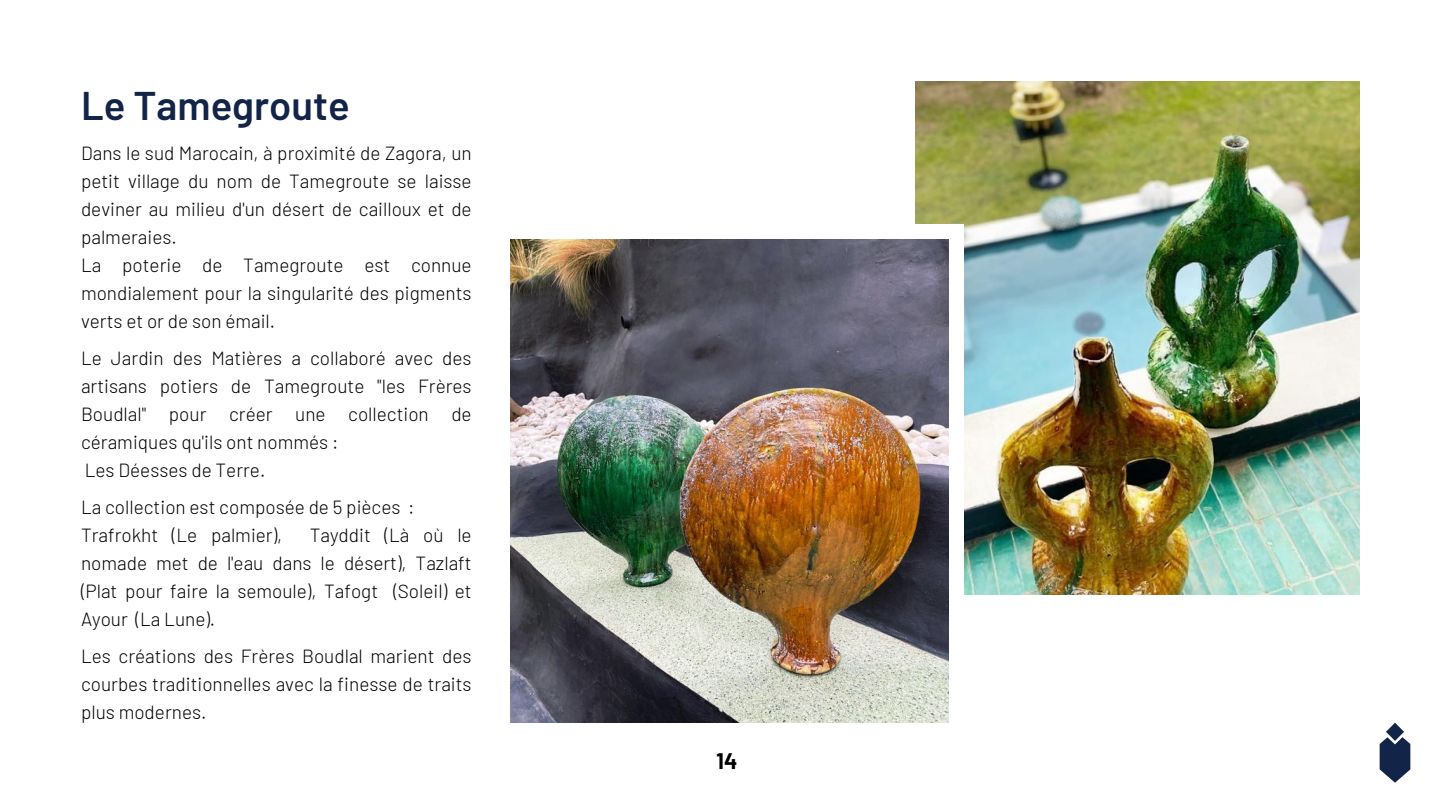
<style>
.page{position:relative;width:1440px;height:810px;background:#fff}
.page>*{position:absolute;margin:0;border:0;box-sizing:border-box;transform-origin:0 0}
.t1{font:600 40px "Barlow";color:#122447}
.t2{font:700 22px "Barlow";color:#000}
.t3{font:300 19px/28px "Barlow";color:#000;text-align:justify}
</style>
<div class="page">
<img style="left:915px;top:81px;width:444px;height:514px">
<div style="left:535px;top:224px;width:429px;height:429px;background:#fff"></div>
<img style="left:510px;top:240px;width:438px;height:483px">
<img style="left:1379px;top:723px;width:32px;height:60px">
<p class="t1" style="left:81px;top:80px;width:270px">Le Tamegroute</p>
<p class="t3" style="left:81px;top:138px;width:392px">Dans le sud Marocain, à proximité de Zagora, un petit village du nom de Tamegroute se laisse deviner au milieu d'un désert de cailloux et de palmeraies.</p>
<p class="t3" style="left:81px;top:250px;width:392px">La poterie de Tamegroute est connue mondialement pour la singularité des pigments verts et or de son émail.</p>
<p class="t3" style="left:81px;top:343px;width:392px">Le Jardin des Matières a collaboré avec des artisans potiers de Tamegroute "les Frères Boudlal" pour créer une collection de céramiques qu'ils ont nommés :</p>
<p class="t3" style="left:85px;top:455px;width:182px">Les Déesses de Terre.</p>
<p class="t3" style="left:81px;top:492px;width:335px">La collection est composée de 5 pièces :</p>
<p class="t3" style="left:81px;top:520px;width:203px">Trafrokht (Le palmier),</p>
<p class="t3" style="left:81px;top:520px;width:392px;text-indent:229px">Tayddit (Là où le nomade met de l'eau dans le désert), Tazlaft (Plat pour faire la semoule), Tafogt (Soleil) et Ayour (La Lune).</p>
<p class="t3" style="left:81px;top:641px;width:392px">Les créations des Frères Boudlal marient des courbes traditionnelles avec la finesse de traits plus modernes.</p>
<p class="t2" style="left:717px;top:747px;width:22px">14</p>
</div>
